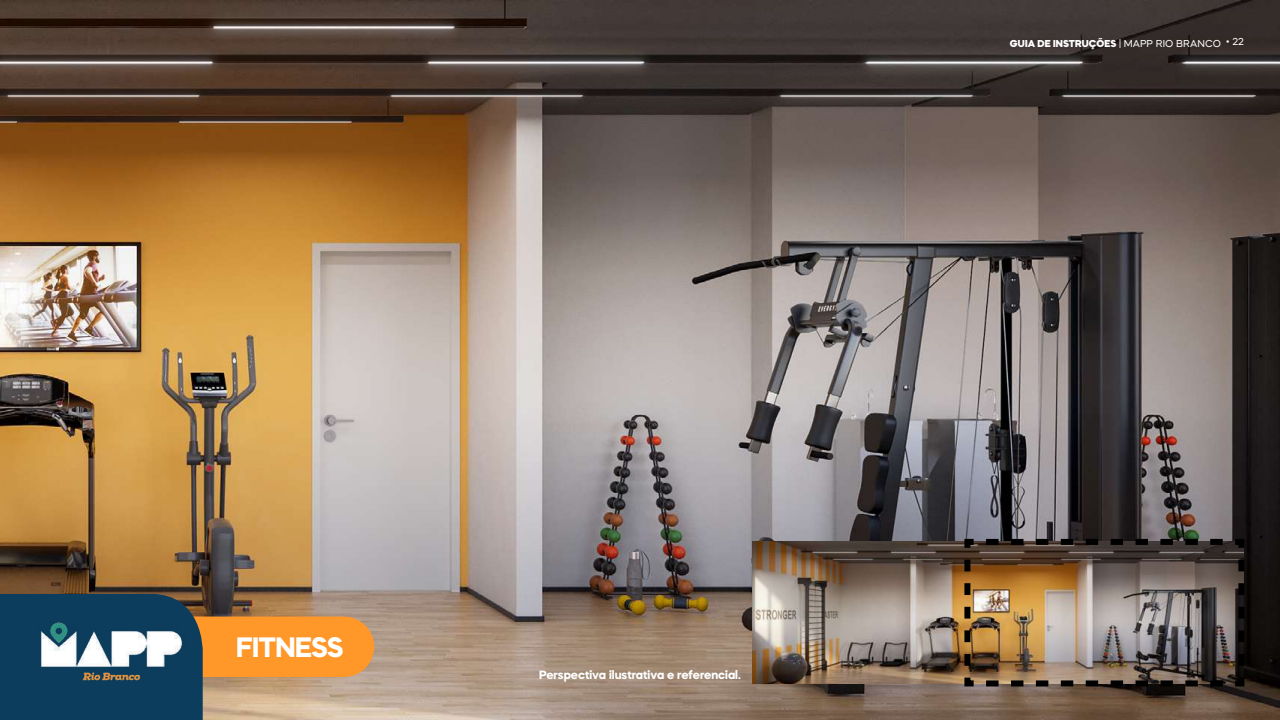
<style>
.page{position:relative;width:1280px;height:720px;background:#fff}
.page>*{position:absolute;margin:0;border:0;box-sizing:border-box;transform-origin:0 0}
.t1{font:700 28px "Mazzard H";letter-spacing:-.025em;color:#fff}
.t2{font:700 12px "Mazzard H";color:#fff}
.t3{font:800 10px "Mazzard H";letter-spacing:.01em;color:#fff}
.t4{font:10px "Mazzard H";color:#fff}
.s1{font-weight:400}
</style>
<div class="page">
<img style="left:0;top:0;width:1280px;height:720px">
<div style="left:25px;top:617px;width:349px;height:60px;background:#ff9729;border-radius:30px"></div>
<div style="left:0;top:594px;width:203px;height:126px;background:#0c3d5d"></div>
<img style="left:36px;top:616px;width:150px;height:68px">
<img style="left:752px;top:541px;width:209px;height:143px">
<img style="left:961px;top:536px;width:286px;height:153px">
<h1 class="t1" style="left:236px;top:629px;width:109px">FITNESS</h1>
<p class="t2" style="left:539px;top:667px;width:203px">Perspectiva ilustrativa e referencial.</p>
<p class="t3" style="left:1010px;top:36px;width:213px">GUIA DE INSTRUÇÕES <span class="s1">| MAPP RIO BRANCO</span></p>
<p class="t4" style="left:1226px;top:35px;width:19px">• 22</p>
</div>
